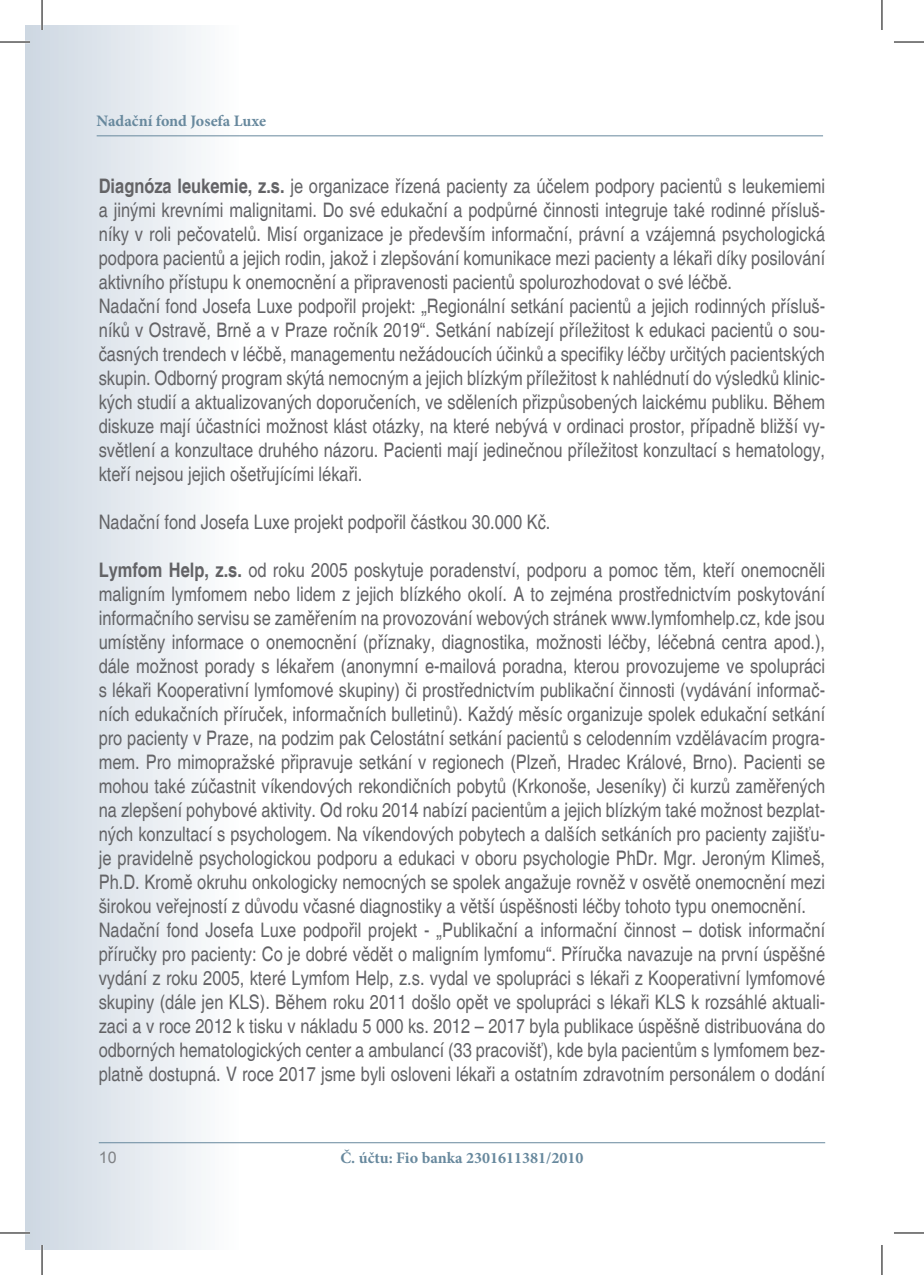
<style>
.page{position:relative;width:924px;height:1275px;background:#fff}
.page>*{position:absolute;margin:0;border:0;box-sizing:border-box;transform-origin:0 0}
.t1{font:condensed 20px/24px "Helvetica";color:#636366}
.t2{font:700 16px "Minion Pro";color:#67889d}
.t3{font:16px "Arial";color:#808285}
.s1{font-weight:700}
</style>
<div class="page">
<div style="left:25px;top:25px;width:215px;height:1225px;background:linear-gradient(to right,#cdd7e2,#fdfefe)"></div>
<hr style="left:97px;top:135px;width:725px;height:1px;background:#67889d">
<hr style="left:99px;top:1142px;width:725px;height:1px;background:#67889d">
<hr style="left:0;top:41px;width:30px;height:2px;background:#fff">
<hr style="left:0;top:1231px;width:30px;height:3px;background:#fff">
<hr style="left:41px;top:0;width:2px;height:30px;background:#fff">
<hr style="left:41px;top:1245px;width:2px;height:30px;background:#fff">
<hr style="left:0;top:42px;width:30px;height:1px;background:#000">
<hr style="left:893px;top:42px;width:30px;height:1px;background:#000">
<hr style="left:0;top:1232px;width:30px;height:1px;background:#000">
<hr style="left:893px;top:1232px;width:30px;height:1px;background:#000">
<hr style="left:42px;top:0;width:1px;height:30px;background:#000">
<hr style="left:42px;top:1245px;width:1px;height:30px;background:#000">
<hr style="left:881px;top:0;width:1px;height:30px;background:#000">
<hr style="left:881px;top:1245px;width:1px;height:30px;background:#000">
<p class="t2" style="left:97px;top:110px;width:171px">Nadační fond Josefa Luxe</p>
<p class="t1" style="left:99px;top:174px;width:727px"><span class="s1">Diagnóza leukemie, z.s.</span> je organizace řízená pacienty za účelem podpory pacientů s leukemiemi a jinými krevními malignitami. Do své edukační a podpůrné činnosti integruje také rodinné přísluš&shy;níky v roli pečovatelů. Misí organizace je především informační, právní a vzájemná psychologická podpora pacientů a jejich rodin, jakož i zlepšování komunikace mezi pacienty a lékaři díky posilování aktivního přístupu k onemocnění a připravenosti pacientů spolurozhodovat o své léčbě.<br>Nadační fond Josefa Luxe podpořil projekt: „Regionální setkání pacientů a jejich rodinných přísluš&shy;níků v Ostravě, Brně a v Praze ročník 2019“. Setkání nabízejí příležitost k edukaci pacientů o sou&shy;časných trendech v léčbě, managementu nežádoucích účinků a specifiky léčby určitých pacientských skupin. Odborný program skýtá nemocným a jejich blízkým příležitost k nahlédnutí do výsledků klinic&shy;kých studií a aktualizovaných doporučeních, ve sděleních přizpůsobených laickému publiku. Během diskuze mají účastníci možnost klást otázky, na které nebývá v ordinaci prostor, případně bližší vy&shy;světlení a konzultace druhého názoru. Pacienti mají jedinečnou příležitost konzultací s hematology, kteří nejsou jejich ošetřujícími lékaři.</p>
<p class="t1" style="left:99px;top:510px;width:453px">Nadační fond Josefa Luxe projekt podpořil částkou 30.000 Kč.</p>
<p class="t1" style="left:99px;top:558px;width:727px"><span class="s1">Lymfom Help, z.s.</span> od roku 2005 poskytuje poradenství, podporu a pomoc těm, kteří onemocněli maligním lymfomem nebo lidem z jejich blízkého okolí. A to zejména prostřednictvím poskytování informačního servisu se zaměřením na provozování webových stránek www.lymfomhelp.cz, kde jsou umístěny informace o onemocnění (příznaky, diagnostika, možnosti léčby, léčebná centra apod.), dále možnost porady s lékařem (anonymní e-mailová poradna, kterou provozujeme ve spolupráci s lékaři Kooperativní lymfomové skupiny) či prostřednictvím publikační činnosti (vydávání informač&shy;ních edukačních příruček, informačních bulletinů). Každý měsíc organizuje spolek edukační setkání pro pacienty v Praze, na podzim pak Celostátní setkání pacientů s celodenním vzdělávacím progra&shy;mem. Pro mimopražské připravuje setkání v regionech (Plzeň, Hradec Králové, Brno). Pacienti se mohou také zúčastnit víkendových rekondičních pobytů (Krkonoše, Jeseníky) či kurzů zaměřených na zlepšení pohybové aktivity. Od roku 2014 nabízí pacientům a jejich blízkým také možnost bezplat&shy;ných konzultací s psychologem. Na víkendových pobytech a dalších setkáních pro pacienty zajišťu&shy;je pravidelně psychologickou podporu a edukaci v oboru psychologie PhDr. Mgr. Jeroným Klimeš, Ph.D. Kromě okruhu onkologicky nemocných se spolek angažuje rovněž v osvětě onemocnění mezi širokou veřejností z důvodu včasné diagnostiky a větší úspěšnosti léčby tohoto typu onemocnění.<br>Nadační fond Josefa Luxe podpořil projekt - „Publikační a informační činnost – dotisk informační příručky pro pacienty: Co je dobré vědět o maligním lymfomu“. Příručka navazuje na první úspěšné vydání z roku 2005, které Lymfom Help, z.s. vydal ve spolupráci s lékaři z Kooperativní lymfomové skupiny (dále jen KLS). Během roku 2011 došlo opět ve spolupráci s lékaři KLS k rozsáhlé aktuali&shy;zaci a v roce 2012 k tisku v nákladu 5 000 ks. 2012 – 2017 byla publikace úspěšně distribuována do odborných hematologických center a ambulancí (33 pracovišť), kde byla pacientům s lymfomem bez&shy;platně dostupná. V roce 2017 jsme byli osloveni lékaři a ostatním zdravotním personálem o dodání</p>
<p class="t3" style="left:99px;top:1147px;width:19px">10</p>
<p class="t2" style="left:340px;top:1147px;width:244px">Č. účtu: Fio banka 2301611381/2010</p>
</div>
